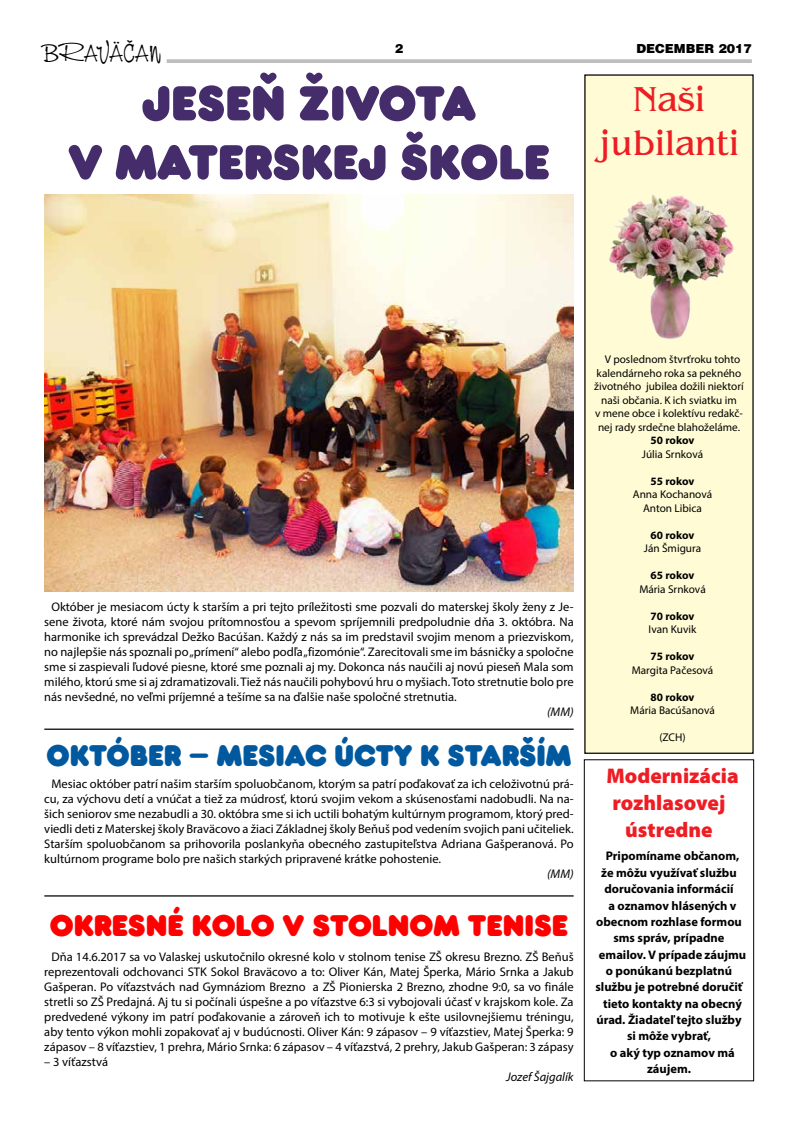
<style>
.page{position:relative;width:798px;height:1134px;background:#fff}
.page>*{position:absolute;margin:0;border:0;box-sizing:border-box;transform-origin:0 0}
.t1{font:51.25px/59px "Frankfurter DEE";color:#452d6b;text-align:center}
.t2{font:36.25px/43.5px "Bangkok";color:#ed1d24;text-align:center}
.t3{font:31.25px "Frankfurter DEE";color:#00599f}
.t4{font:31.25px "Frankfurter DEE";color:#f00}
.t5{font:24.5px "Nevison Cas DEE";color:#000;scale:1.09 1}
.t6{font:900 21.25px/26.9px "Myriad Pro";color:#ee1d24;text-align:center}
.t7{font:12.5px/15px "Myriad Pro";color:#000;text-align:justify}
.t8{font:700 12.5px/16.4px "Myriad Pro";color:#000;text-align:center}
.t9{font:italic 12.5px "Myriad Pro";color:#000}
.t10{font:900 12.5px "Switzerland";color:#000}
.t11{font:11.25px/13.5px "Myriad Pro";color:#000;text-align:center}
.t12{font:700 11.25px "Myriad Pro";letter-spacing:-.01em;color:#000}
</style>
<div class="page">
<svg style="left:167px;top:59px;width:584px;height:4px;background:#c0c2c3"></svg>
<div style="left:584px;top:75px;width:168px;height:678px;background:#fffcd5"></div>
<img style="left:609px;top:195px;width:125px;height:144px">
<div style="left:583px;top:759px;width:170px;height:322px;border:1px solid #000"></div>
<img style="left:44px;top:195px;width:529px;height:396px">
<hr style="left:44px;top:729px;width:529px;height:1px;background:#000">
<hr style="left:44px;top:895px;width:529px;height:1px;background:#000">
<h3 class="t5" style="left:43px;top:38px;width:110px">BRAVÄČAN</h3>
<p class="t10" style="left:394px;top:41px;width:10px">2</p>
<p class="t10" style="left:636px;top:41px;width:117px">DECEMBER 2017</p>
<h2 class="t2" style="left:598px;top:78px;width:141px">Naši jubilanti</h2>
<h1 class="t1" style="left:68px;top:75px;width:482px">JESEŇ ŽIVOTA<br>V MATERSKEJ ŠKOLE</h1>
<p class="t7" style="left:44px;top:599px;width:530px;text-indent:7px">Október je mesiacom úcty k starším a pri tejto príležitosti sme pozvali do materskej školy ženy z Je&shy;sene života, ktoré nám svojou prítomnosťou a spevom spríjemnili predpoludnie dňa 3. októbra. Na harmonike ich sprevádzal Dežko Bacúšan. Každý z nás sa im predstavil svojim menom a priezviskom, no najlepšie nás spoznali po „prímení“ alebo podľa „fizomónie“. Zarecitovali sme im básničky a spoločne sme si zaspievali ľudové piesne, ktoré sme poznali aj my. Dokonca nás naučili aj novú pieseň Mala som milého, ktorú sme si aj zdramatizovali. Tiež nás naučili pohybovú hru o myšiach. Toto stretnutie bolo pre nás nevšedné, no veľmi príjemné a tešíme sa na ďalšie naše spoločné stretnutia.</p>
<p class="t9" style="left:547px;top:704px;width:28px">(MM)</p>
<h3 class="t3" style="left:47px;top:736px;width:526px">OKTÓBER – MESIAC ÚCTY K STARŠÍM</h3>
<p class="t7" style="left:44px;top:776px;width:530px;text-indent:7px">Mesiac október patrí našim starším spoluobčanom, ktorým sa patrí poďakovať za ich celoživotnú prá&shy;cu, za výchovu detí a vnúčat a tiež za múdrosť, ktorú svojim vekom a skúsenosťami nadobudli. Na na&shy;šich seniorov sme nezabudli a 30. októbra sme si ich uctili bohatým kultúrnym programom, ktorý pred&shy;viedli deti z Materskej školy Braväcovo a žiaci Základnej školy Beňuš pod vedením svojich pani učiteliek.<br>Starším spoluobčanom sa prihovorila poslankyňa obecného zastupiteľstva Adriana Gašperanová. Po kultúrnom programe bolo pre našich starkých pripravené krátke pohostenie.</p>
<p class="t9" style="left:547px;top:866px;width:28px">(MM)</p>
<h3 class="t4" style="left:50px;top:907px;width:519px">OKRESNÉ KOLO V STOLNOM TENISE</h3>
<p class="t7" style="left:44px;top:949px;width:530px;text-align:center">Dňa 14.6.2017 sa vo Valaskej uskutočnilo okresné kolo v stolnom tenise ZŠ okresu Brezno. ZŠ Beňuš reprezentovali odchovanci STK Sokol Braväcovo a to: Oliver Kán, Matej Šperka, Mário Srnka a Jakub Gašperan. Po víťazstvách nad Gymnáziom Brezno a ZŠ Pionierska 2 Brezno, zhodne 9:0, sa vo finále stretli so ZŠ Predajná. Aj tu si počínali úspešne a po víťazstve 6:3 si vybojovali účasť v krajskom kole. Za predvedené výkony im patrí poďakovanie a zároveň ich to motivuje k ešte usilovnejšiemu tréningu, aby tento výkon mohli zopakovať aj v budúcnosti. Oliver Kán: 9 zápasov – 9 víťazstiev, Matej Šperka: 9 zápasov – 8 víťazstiev, 1 prehra, Mário Srnka: 6 zápasov – 4 víťazstvá, 2 prehry, Jakub Gašperan: 3 zápasy</p>
<p class="t7" style="left:44px;top:1054px;width:65px">– 3 víťazstvá</p>
<p class="t9" style="left:506px;top:1069px;width:69px">Jozef Šajgalík</p>
<p class="t11" style="left:604px;top:352px;width:137px">V poslednom štvrťroku tohto</p>
<p class="t11" style="left:596px;top:366px;width:146px">kalendárneho roka sa pekného</p>
<p class="t11" style="left:594px;top:379px;width:151px">životného jubilea dožili niektorí</p>
<p class="t11" style="left:601px;top:393px;width:137px">naši občania. K ich sviatku im</p>
<p class="t11" style="left:594px;top:406px;width:149px">v mene obce i kolektívu redakč-</p>
<p class="t11" style="left:597px;top:420px;width:143px">nej rady srdečne blahoželáme.</p>
<p class="t12" style="left:650px;top:433px;width:45px">50 rokov</p>
<p class="t11" style="left:641px;top:447px;width:63px">Júlia Srnková</p>
<p class="t12" style="left:650px;top:473px;width:45px">55 rokov</p>
<p class="t11" style="left:632px;top:487px;width:81px">Anna Kochanová<br>Anton Libica</p>
<p class="t12" style="left:650px;top:527px;width:45px">60 rokov</p>
<p class="t11" style="left:643px;top:541px;width:59px">Ján Šmigura</p>
<p class="t12" style="left:650px;top:568px;width:45px">65 rokov</p>
<p class="t11" style="left:639px;top:582px;width:68px">Mária Srnková</p>
<p class="t12" style="left:650px;top:608px;width:45px">70 rokov</p>
<p class="t11" style="left:648px;top:622px;width:49px">Ivan Kuvik</p>
<p class="t12" style="left:650px;top:649px;width:45px">75 rokov</p>
<p class="t11" style="left:631px;top:663px;width:83px">Margita Pačesová</p>
<p class="t12" style="left:650px;top:689px;width:45px">80 rokov</p>
<p class="t11" style="left:630px;top:703px;width:86px">Mária Bacúšanová</p>
<p class="t11" style="left:659px;top:730px;width:28px">(ZCH)</p>
<h3 class="t6" style="left:606px;top:763px;width:134px">Modernizácia rozhlasovej ústredne</h3>
<p class="t8" style="left:595px;top:848px;width:152px">Pripomíname občanom,<br>že môžu využívať službu doručovania informácií<br>a oznamov hlásených v obecnom rozhlase formou sms správ, prípadne emailov. V prípade záujmu o ponúkanú bezplatnú službu je potrebné doručiť tieto kontakty na obecný úrad. Žiadateľ tejto služby si môže vybrať,<br>o aký typ oznamov má záujem.</p>
</div>
